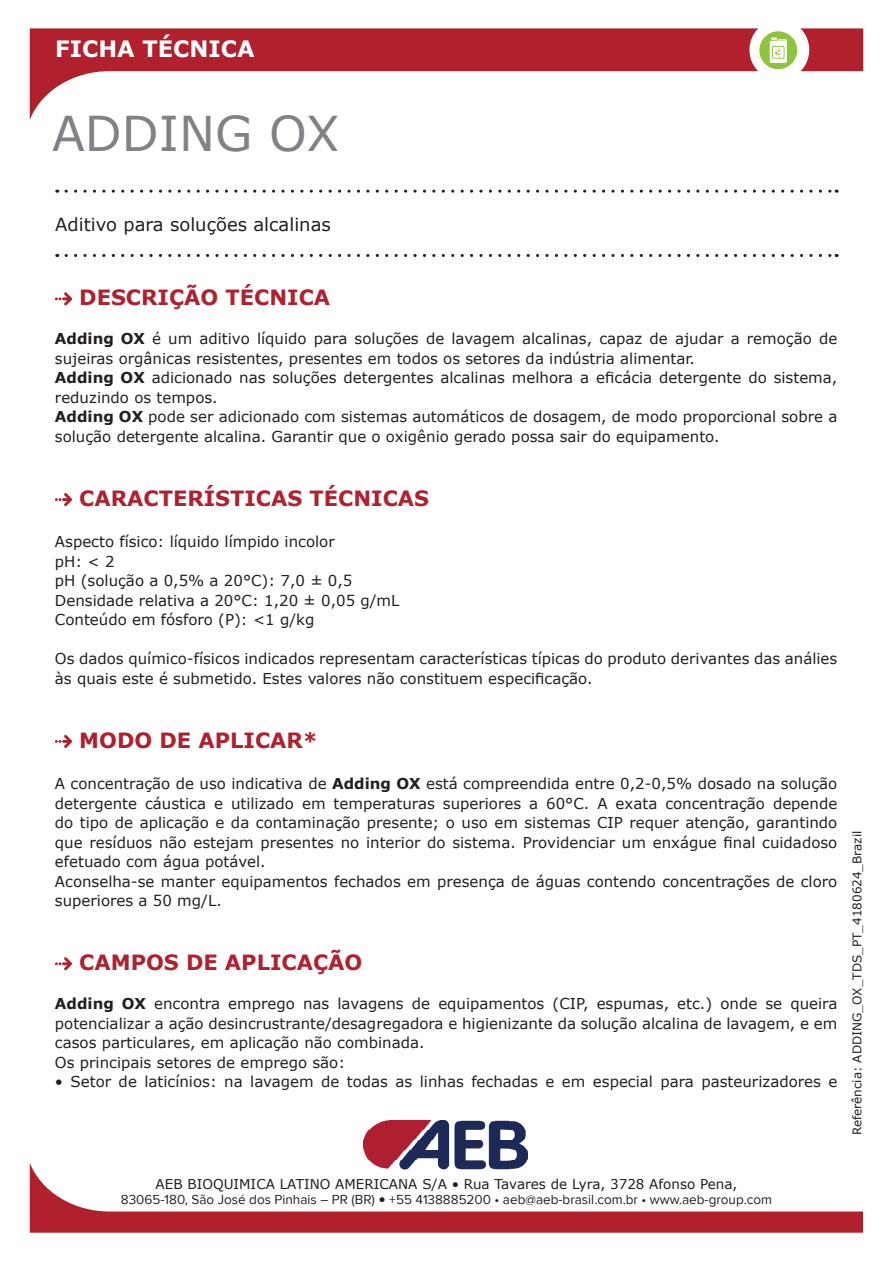
<style>
.page{position:relative;width:893px;height:1263px;background:#fff}
.page>*{position:absolute;margin:0;border:0;box-sizing:border-box;transform-origin:0 0}
.t1{font:48px "Verdana";color:#808285}
.t2{font:700 22.5px "Verdana";color:#fff}
.t3{font:700 21px "Verdana";color:#b0202d}
.t4{font:18px "Verdana";color:#231f20}
.t5{font:15px/19.5px "Verdana";color:#231f20}
.t6{font:13.5px "Proxima Nova";color:#231f20}
.t7{font:13.5px "Verdana";color:#231f20}
.t8{font:12px "Verdana";color:#231f20}
.s1{font-weight:700}
.s2{font-family:"Verdana"}
</style>
<div class="page">
<svg style="left:30px;top:1163px;width:833px;height:70px"></svg>
<svg style="left:30px;top:28px;width:833px;height:91px"></svg>
<img style="left:363px;top:1121px;width:165px;height:49px">
<svg style="left:66px;top:190px;width:771px;height:3px"></svg>
<svg style="left:66px;top:254px;width:771px;height:3px"></svg>
<div style="left:749px;top:20px;width:60px;height:60px;background:#fff;border-radius:30px"></div>
<div style="left:759px;top:31px;width:38px;height:38px;background:#8ec33e;border-radius:50%"></div>
<svg style="left:770px;top:37px;width:17px;height:26px"></svg>
<svg style="left:55px;top:292px;width:17px;height:13px"></svg>
<svg style="left:55px;top:493px;width:17px;height:13px"></svg>
<svg style="left:55px;top:735px;width:17px;height:13px"></svg>
<svg style="left:55px;top:957px;width:17px;height:13px"></svg>
<h2 class="t2" style="left:55px;top:33px;width:201px">FICHA TÉCNICA</h2>
<h1 class="t1" style="left:52px;top:101px;width:289px">ADDING OX</h1>
<p class="t4" style="left:55px;top:212px;width:277px">Aditivo para soluções alcalinas</p>
<h3 class="t3" style="left:79px;top:283px;width:252px">DESCRIÇÃO TÉCNICA</h3>
<p class="t5" style="left:55px;top:329px;width:784px"><span class="s1">Adding OX</span> é um aditivo líquido para soluções de lavagem alcalinas, capaz de ajudar a remoção de sujeiras orgânicas resistentes, presentes em todos os setores da indústria alimentar.<br><span class="s1">Adding OX</span> adicionado nas soluções detergentes alcalinas melhora a eficácia detergente do sistema, reduzindo os tempos.<br><span class="s1">Adding OX</span> pode ser adicionado com sistemas automáticos de dosagem, de modo proporcional sobre a solução detergente alcalina. Garantir que o oxigênio gerado possa sair do equipamento.</p>
<h3 class="t3" style="left:79px;top:484px;width:351px">CARACTERÍSTICAS TÉCNICAS</h3>
<p class="t5" style="left:55px;top:532px;width:346px">Aspecto físico: líquido límpido incolor<br>pH: &lt; 2<br>pH (solução a 0,5% a 20°C): 7,0 ± 0,5<br>Densidade relativa a 20°C: 1,20 ± 0,05 g/mL<br>Conteúdo em fósforo (P): &lt;1 g/kg</p>
<p class="t5" style="left:55px;top:649px;width:784px">Os dados químico-físicos indicados representam características típicas do produto derivantes das análies às quais este é submetido. Estes valores não constituem especificação.</p>
<h3 class="t3" style="left:79px;top:725px;width:240px">MODO DE APLICAR*</h3>
<p class="t5" style="left:55px;top:774px;width:784px">A concentração de uso indicativa de <span class="s1">Adding OX</span> está compreendida entre 0,2-0,5% dosado na solução detergente cáustica e utilizado em temperaturas superiores a 60°C. A exata concentração depende do tipo de aplicação e da contaminação presente; o uso em sistemas CIP requer atenção, garantindo que resíduos não estejam presentes no interior do sistema. Providenciar um enxágue final cuidadoso efetuado com água potável.<br>Aconselha-se manter equipamentos fechados em presença de águas contendo concentrações de cloro superiores a 50 mg/L.</p>
<h3 class="t3" style="left:79px;top:948px;width:285px">CAMPOS DE APLICAÇÃO</h3>
<p class="t5" style="left:55px;top:994px;width:784px"><span class="s1">Adding OX</span> encontra emprego nas lavagens de equipamentos (CIP, espumas, etc.) onde se queira potencializar a ação desincrustrante/desagregadora e higienizante da solução alcalina de lavagem, e em casos particulares, em aplicação não combinada.<br>Os principais setores de emprego são:</p>
<p class="t5" style="left:55px;top:1072px;width:784px">• Setor de laticínios: na lavagem de todas as linhas fechadas e em especial para pasteurizadores e</p>
<p class="t8" style="left:849px;top:1135px;width:306px;rotate:-90deg">Referência: ADDING_OX_TDS_PT_4180624_Brazil</p>
<p class="t7" style="left:156px;top:1175px;width:583px">AEB BIOQUIMICA LATINO AMERICANA S/A • Rua Tavares de Lyra, 3728 Afonso Pena,</p>
<p class="t6" style="left:121px;top:1192px;width:653px">83065-180, São José dos Pinhais – PR (BR) <span class="s2">•</span> +55 4138885200 • aeb@aeb-brasil.com.br • www.aeb-group.com</p>
</div>
